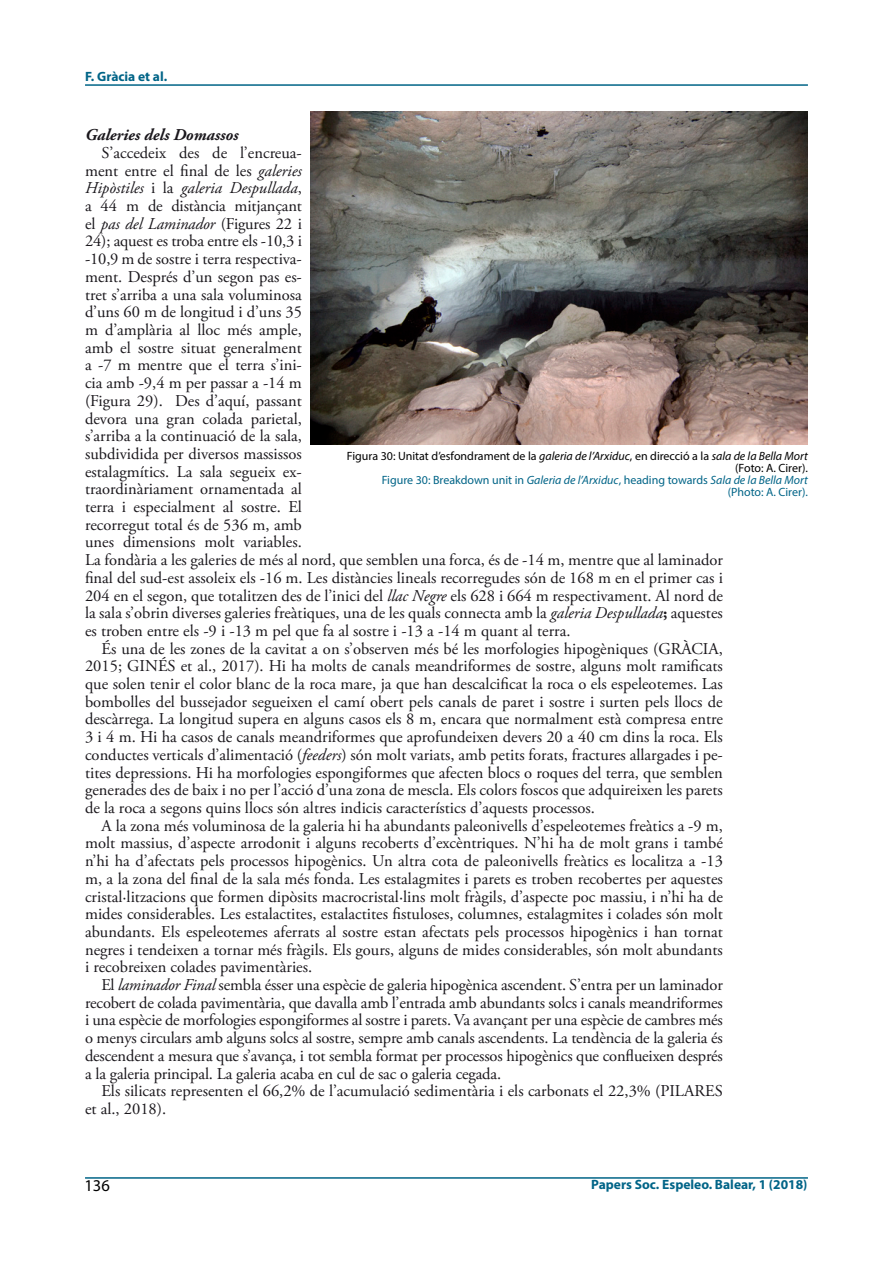
<style>
.page{position:relative;width:893px;height:1263px;background:#fff}
.page>*{position:absolute;margin:0;border:0;box-sizing:border-box;transform-origin:0 0}
.t1{font:16.5px/17.7px "Adobe Garamond Pro";color:#1a171c;text-align:justify}
.t2{font:italic 700 16.5px "Adobe Garamond Pro";color:#1a171c}
.t3{font:16.5px "Myriad Pro";color:#010000}
.t4{font:700 13.5px "Myriad Pro";color:#006487}
.t5{font:12px/12px "Myriad Pro";color:#010000;text-align:right}
.s1{font-style:italic}
.s2{font-weight:700}
.s3{color:#006487}
.s4{font-style:italic;color:#006487}
</style>
<div class="page">
<hr style="left:85px;top:1177px;width:723px;height:2px;background:#006487">
<hr style="left:85px;top:84px;width:723px;height:2px;background:#006487">
<img style="left:310px;top:111px;width:498px;height:333px">
<p class="t4" style="left:85px;top:68px;width:84px">F. Gràcia et al.</p>
<p class="t2" style="left:85px;top:125px;width:155px">Galeries dels Domassos</p>
<p class="t1" style="left:85px;top:144px;width:639px;text-align:left;text-indent:16px">S’accedeix des de l’encreua-<br>ment entre el final de les <span class="s1">galeries<br>Hipòstiles</span> i la <span class="s1">galeria Despullada</span>,<br>a 44 m de distància mitjançant<br>el <span class="s1">pas del Laminador</span> (Figures 22 i<br>24); aquest es troba entre els -10,3 i<br>-10,9 m de sostre i terra respectiva-<br>ment. Després d’un segon pas es-<br>tret s’arriba a una sala voluminosa<br>d’uns 60 m de longitud i d’uns 35<br>m d’amplària al lloc més ample,<br>amb el sostre situat generalment<br>a -7 m mentre que el terra s’ini-<br>cia amb -9,4 m per passar a -14 m<br>(Figura 29). Des d’aquí, passant<br>devora una gran colada parietal,<br>s’arriba a la continuació de la sala,<br>subdividida per diversos massissos<br>estalagmítics. La sala segueix ex-<br>traordinàriament ornamentada al<br>terra i especialment al sostre. El<br>recorregut total és de 536 m, amb<br>unes dimensions molt variables.<br>La fondària a les galeries de més al nord, que semblen una forca, és de -14 m, mentre que al laminador final del sud-est assoleix els -16 m. Les distàncies lineals recorregudes són de 168 m en el primer cas i 204 en el segon, que totalitzen des de l’inici del <span class="s1">llac Negre</span> els 628 i 664 m respectivament. Al nord de la sala s’obrin diverses galeries freàtiques, una de les quals connecta amb la <span class="s1">galeria Despullada</span><span class="s2">;</span> aquestes es troben entre els -9 i -13 m pel que fa al sostre i -13 a -14 m quant al terra.</p>
<p class="t1" style="left:85px;top:640px;width:639px;text-indent:16px">És una de les zones de la cavitat a on s’observen més bé les morfologies hipogèniques (GRÀCIA, 2015; GINÉS et al., 2017). Hi ha molts de canals meandriformes de sostre, alguns molt ramificats que solen tenir el color blanc de la roca mare, ja que han descalcificat la roca o els espeleotemes. Las bombolles del bussejador segueixen el camí obert pels canals de paret i sostre i surten pels llocs de descàrrega. La longitud supera en alguns casos els 8 m, encara que normalment està compresa entre 3 i 4 m. Hi ha casos de canals meandriformes que aprofundeixen devers 20 a 40 cm dins la roca. Els conductes verticals d’alimentació (<span class="s1">feeders</span>) són molt variats, amb petits forats, fractures allargades i pe&shy;tites depressions. Hi ha morfologies espongiformes que afecten blocs o roques del terra, que semblen generades des de baix i no per l’acció d’una zona de mescla. Els colors foscos que adquireixen les parets de la roca a segons quins llocs són altres indicis característics d’aquests processos.</p>
<p class="t1" style="left:85px;top:817px;width:639px;text-indent:16px">A la zona més voluminosa de la galeria hi ha abundants paleonivells d’espeleotemes freàtics a -9 m, molt massius, d’aspecte arrodonit i alguns recoberts d’excèntriques. N’hi ha de molt grans i també n’hi ha d’afectats pels processos hipogènics. Un altra cota de paleonivells freàtics es localitza a -13 m, a la zona del final de la sala més fonda. Les estalagmites i parets es troben recobertes per aquestes cristal·litzacions que formen dipòsits macrocristal·lins molt fràgils, d’aspecte poc massiu, i n’hi ha de mides considerables. Les estalactites, estalactites fistuloses, columnes, estalagmites i colades són molt abundants. Els espeleotemes aferrats al sostre estan afectats pels processos hipogènics i han tornat negres i tendeixen a tornar més fràgils. Els gours, alguns de mides considerables, són molt abundants i recobreixen colades pavimentàries.</p>
<p class="t1" style="left:85px;top:976px;width:639px;text-indent:16px">El <span class="s1">laminador Final</span> sembla ésser una espècie de galeria hipogènica ascendent. S’entra per un laminador recobert de colada pavimentària, que davalla amb l’entrada amb abundants solcs i canals meandriformes i una espècie de morfologies espongiformes al sostre i parets. Va avançant per una espècie de cambres més o menys circulars amb alguns solcs al sostre, sempre amb canals ascendents. La tendència de la galeria és descendent a mesura que s’avança, i tot sembla format per processos hipogènics que conflueixen després a la galeria principal. La galeria acaba en cul de sac o galeria cegada.</p>
<p class="t1" style="left:85px;top:1083px;width:639px;text-indent:16px">Els silicats representen el 66,2% de l’acumulació sedimentària i els carbonats el 22,3% (PILARES et al., 2018).</p>
<p class="t5" style="left:347px;top:449px;width:463px">Figura 30: Unitat d’esfondrament de la <span class="s1">galeria de l’Arxiduc</span>, en direcció a la <span class="s1">sala de la Bella Mort </span>(Foto: A. Cirer).<br><span class="s3">Figure 30: Breakdown unit in</span> <span class="s4">Galeria de l’Arxiduc</span><span class="s3">, heading towards</span> <span class="s4">Sala de la Bella Mort </span><span class="s3">(Photo: A. Cirer).</span></p>
<p class="t3" style="left:84px;top:1175px;width:27px">136</p>
<p class="t4" style="left:591px;top:1176px;width:218px">Papers Soc. Espeleo. Balear, 1 (2018)</p>
</div>
